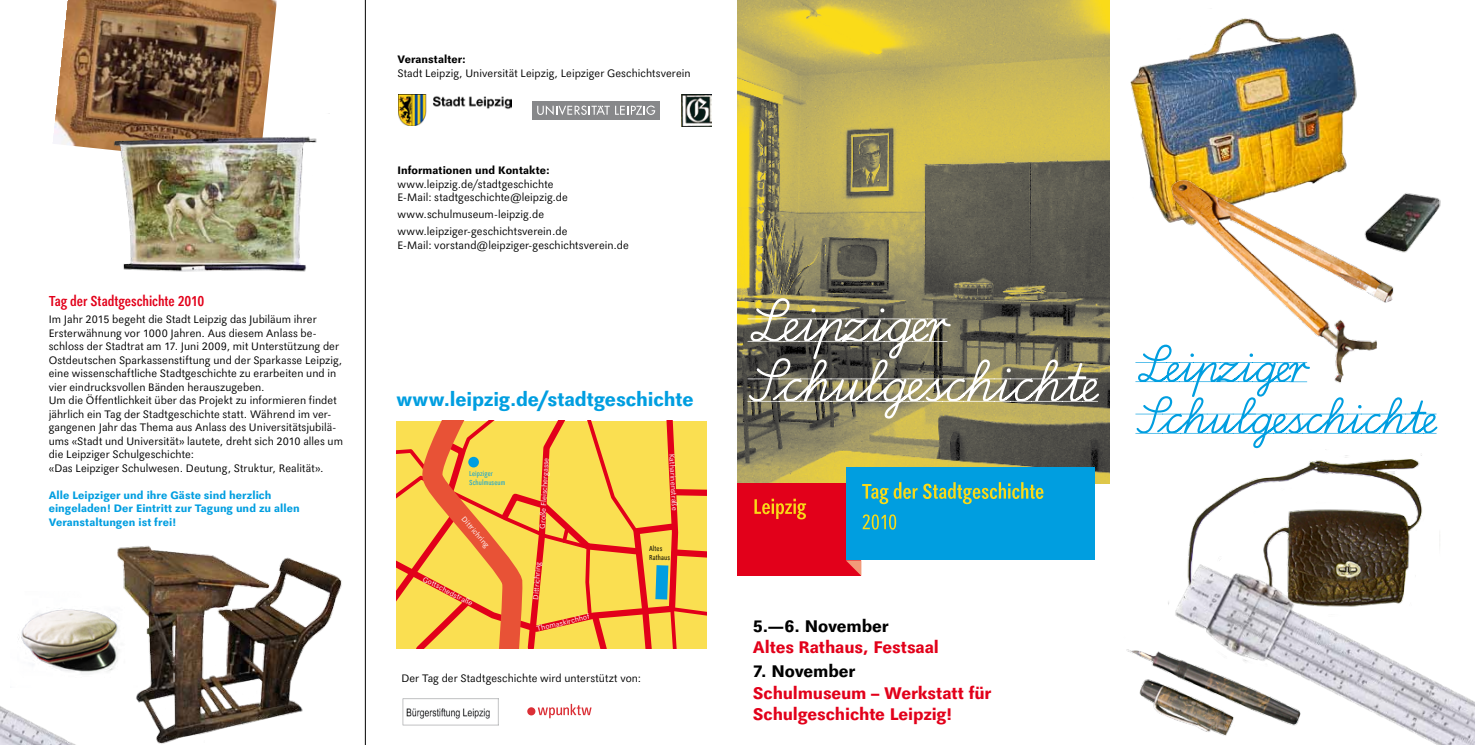
<style>
.page{position:relative;width:1475px;height:745px;background:#fff}
.page>*{position:absolute;margin:0;border:0;box-sizing:border-box;transform-origin:0 0}
.t1{font:700 20px "Maxima Now TB";letter-spacing:-.005em;color:#009ee0}
.t2{font:700 17.5px/21px "Maxima Now TB";letter-spacing:-.005em;color:#e2001a}
.t3{font:700 17.5px "Maxima Now TB";letter-spacing:-.005em;color:#000}
.t4{font:15px "Maxima Now TB Medium X Con";letter-spacing:-.005em;color:#e2001a}
.t5{font:11.25px/13.5px "Maxima Now TB";letter-spacing:.005em;color:#000}
.t6{font:700 11.25px/13.5px "Maxima Now TB";letter-spacing:.005em;color:#009ee0}
.t7{font:700 11.25px "Maxima Now TB";letter-spacing:.005em;color:#000}
.t8{font:7.5px "Maxima Now TB";color:#fff}
.t9{font:7.5px/8.8px "Maxima Now TB Regular X Con";letter-spacing:.015em;color:#009ee0}
.t10{font:7.5px/8.8px "Maxima Now TB Regular X Con";letter-spacing:.02em;color:#000}
</style>
<div class="page">
<svg style="left:1135px;top:353px;width:301px;height:95px"></svg>
<img style="left:1200px;top:449px;width:222px;height:66px">
<img style="left:1168px;top:515px;width:306px;height:229px">
<img style="left:0;top:706px;width:74px;height:38px">
<img style="left:1130px;top:18px;width:227px;height:184px">
<img style="left:1156px;top:169px;width:264px;height:215px">
<img style="left:1126px;top:613px;width:181px;height:131px">
<img style="left:1363px;top:192px;width:78px;height:60px">
<img style="left:117px;top:545px;width:225px;height:199px">
<img style="left:53px;top:0;width:224px;height:150px">
<img style="left:18px;top:591px;width:120px;height:96px">
<img style="left:104px;top:113px;width:225px;height:159px">
<img style="left:737px;top:0;width:372px;height:483px">
<svg style="left:747px;top:298px;width:351px;height:120px;background:#86826c"></svg>
<hr style="left:365px;top:0;width:1px;height:744px;background:#000">
<svg style="left:396px;top:420px;width:310px;height:228px;background:#f3b549"></svg>
<svg style="left:527px;top:706px;width:8px;height:9px"></svg>
<svg style="left:537px;top:703px;width:54px;height:14px"></svg>
<img style="left:402px;top:698px;width:96px;height:27px">
<div style="left:737px;top:482px;width:124px;height:93px;background:#e2001a"></div>
<svg style="left:846px;top:560px;width:15px;height:15px"></svg>
<div style="left:845px;top:467px;width:249px;height:93px;background:#009ee0"></div>
<svg style="left:862px;top:514px;width:34px;height:15px"></svg>
<svg style="left:862px;top:482px;width:181px;height:22px"></svg>
<svg style="left:754px;top:498px;width:52px;height:21px"></svg>
<div style="left:532px;top:101px;width:128px;height:18px;background:#87888a"></div>
<svg style="left:615px;top:105px;width:40px;height:10px"></svg>
<svg style="left:537px;top:105px;width:72px;height:10px"></svg>
<img style="left:398px;top:94px;width:113px;height:32px">
<img style="left:681px;top:94px;width:30px;height:32px">
<h3 class="t4" style="left:49px;top:292px;width:157px">Tag der Stadtgeschichte 2010</h3>
<p class="t5" style="left:49px;top:312px;width:296px">Im Jahr 2015 begeht die Stadt Leipzig das Jubiläum ihrer Ersterwähnung vor 1000 Jahren. Aus diesem Anlass be&shy;schloss der Stadtrat am 17. Juni 2009, mit Unterstützung der Ostdeutschen Sparkassenstiftung und der Sparkasse Leipzig, eine wissenschaftliche Stadtgeschichte zu erarbeiten und in vier eindrucksvollen Bänden herauszugeben.<br>Um die Öffentlichkeit über das Projekt zu informieren findet jährlich ein Tag der Stadtgeschichte statt. Während im ver&shy;gangenen Jahr das Thema aus Anlass des Universitätsjubilä&shy;ums «Stadt und Universität» lautete, dreht sich 2010 alles um die Leipziger Schulgeschichte:<br>«Das Leipziger Schulwesen. Deutung, Struktur, Realität».</p>
<p class="t6" style="left:49px;top:488px;width:252px">Alle Leipziger und ihre Gäste sind herzlich eingeladen! Der Eintritt zur Tagung und zu allen<br>Veranstaltungen ist frei!</p>
<p class="t7" style="left:397px;top:53px;width:70px">Veranstalter:</p>
<p class="t5" style="left:397px;top:66px;width:295px">Stadt Leipzig, Universität Leipzig, Leipziger Geschichtsverein</p>
<p class="t7" style="left:397px;top:164px;width:154px">Informationen und Kontakte:</p>
<p class="t5" style="left:397px;top:177px;width:172px">www.leipzig.de/stadtgeschichte<br>E-Mail: stadtgeschichte@leipzig.de</p>
<p class="t5" style="left:397px;top:206px;width:171px;line-height:17px">www.schulmuseum-leipzig.de www.leipziger-geschichtsverein.de</p>
<p class="t5" style="left:397px;top:238px;width:233px">E-Mail: vorstand@leipziger-geschichtsverein.de</p>
<h1 class="t1" style="left:396px;top:387px;width:298px">www.leipzig.de/stadtgeschichte</h1>
<p class="t9" style="left:469px;top:469px;width:38px">Leipziger<br>Schulmuseum</p>
<p class="t8" style="left:466px;top:514px;width:39px;rotate:49deg">Dittrichring</p>
<p class="t8" style="left:425px;top:574px;width:57px;rotate:27deg">Gottschedstraße</p>
<p class="t8" style="left:538px;top:528px;width:72px;rotate:-87deg">Große Fleischergasse</p>
<p class="t8" style="left:531px;top:599px;width:39px;rotate:-86deg">Dittrichring</p>
<p class="t8" style="left:536px;top:624px;width:55px;rotate:-14deg">Thomaskirchhof</p>
<p class="t8" style="left:676px;top:453px;width:58px;rotate:87deg">Katharinenstraße</p>
<p class="t10" style="left:649px;top:544px;width:22px">Altes<br>Rathaus</p>
<p class="t5" style="left:401px;top:670px;width:241px">Der Tag der Stadtgeschichte wird unterstützt von:</p>
<h2 class="t3" style="left:752px;top:615px;width:137px">5.—6. November</h2>
<h2 class="t2" style="left:752px;top:636px;width:187px">Altes Rathaus, Festsaal</h2>
<h2 class="t3" style="left:752px;top:661px;width:104px">7. November</h2>
<h2 class="t2" style="left:752px;top:681px;width:240px">Schulmuseum – Werkstatt für<br>Schulgeschichte Leipzig!</h2>
</div>
